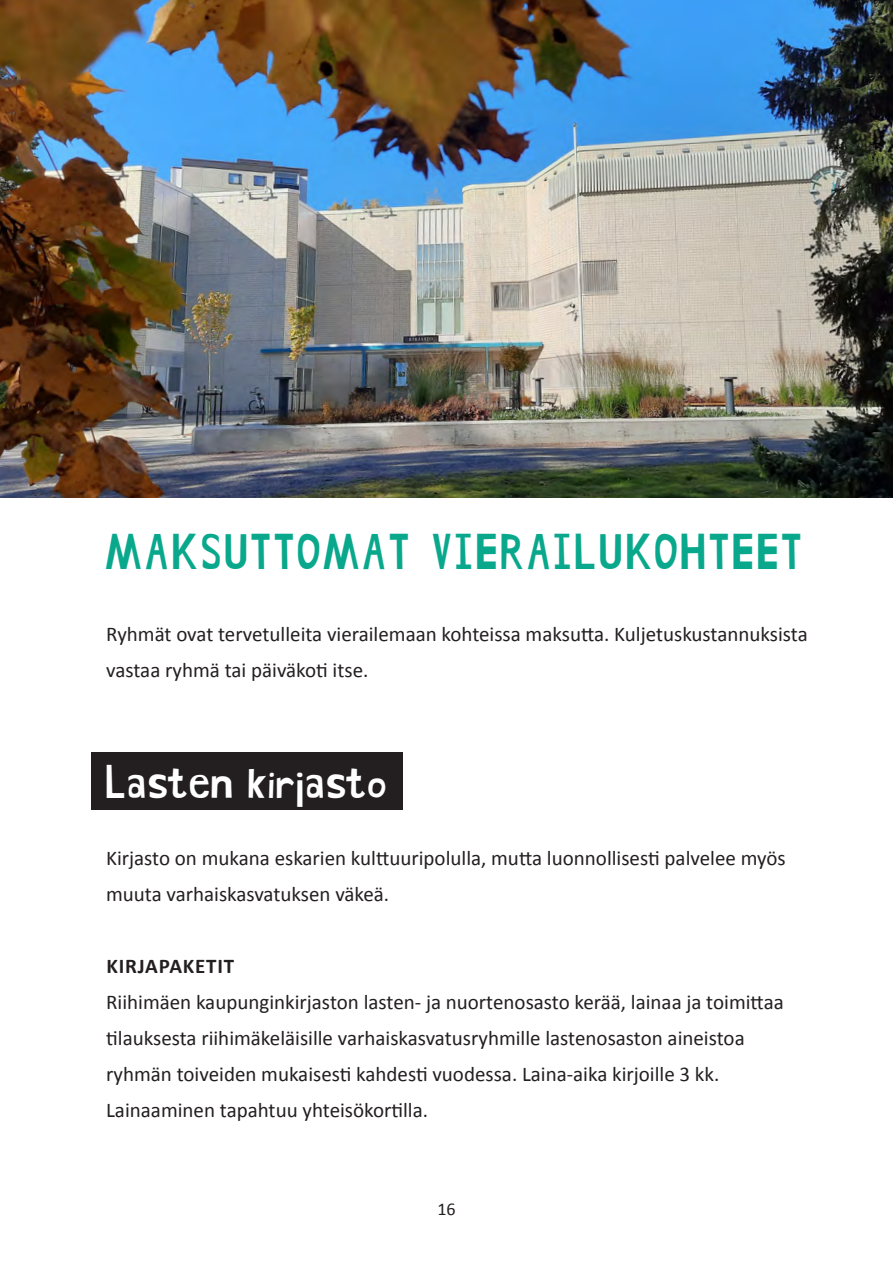
<style>
.page{position:relative;width:893px;height:1263px;background:#fff}
.page>*{position:absolute;margin:0;border:0;box-sizing:border-box;transform-origin:0 0}
.t1{font:48px "Hand Drawn Shapes";letter-spacing:.09em;color:#09a88c}
.t2{font:45px "Hand Drawn Shapes";color:#fff}
.t3{font:21px/36px "Calibri";color:#231f20}
.t4{font:700 21px "Calibri";letter-spacing:.04em;color:#231f20}
.t5{font:18px "Calibri";color:#231f20}
</style>
<div class="page">
<img style="left:0;top:0;width:893px;height:497px">
<div style="left:91px;top:753px;width:312px;height:57px;background:#231f20"></div>
<p class="t1" style="left:106px;top:525px;width:696px">MAKSUTTOMAT VIERAILUKOHTEET</p>
<p class="t3" style="left:106px;top:615px;width:703px">Ryhmät ovat tervetulleita vierailemaan kohteissa maksutta. Kuljetuskustannuksista vastaa ryhmä tai päiväkoti itse.</p>
<p class="t2" style="left:106px;top:757px;width:282px">Lasten kirjasto</p>
<p class="t3" style="left:106px;top:840px;width:681px">Kirjasto on mukana eskarien kulttuuripolulla, mutta luonnollisesti palvelee myös muuta varhaiskasvatuksen väkeä.</p>
<p class="t4" style="left:107px;top:951px;width:129px">KIRJAPAKETIT</p>
<p class="t3" style="left:106px;top:984px;width:679px">Riihimäen kaupunginkirjaston lasten- ja nuortenosasto kerää, lainaa ja toimittaa tilauksesta riihimäkeläisille varhaiskasvatusryhmille lastenosaston aineistoa ryhmän toiveiden mukaisesti kahdesti vuodessa. Laina-aika kirjoille 3 kk.<br>Lainaaminen tapahtuu yhteisökortilla.</p>
<p class="t5" style="left:437px;top:1196px;width:20px">16</p>
</div>
